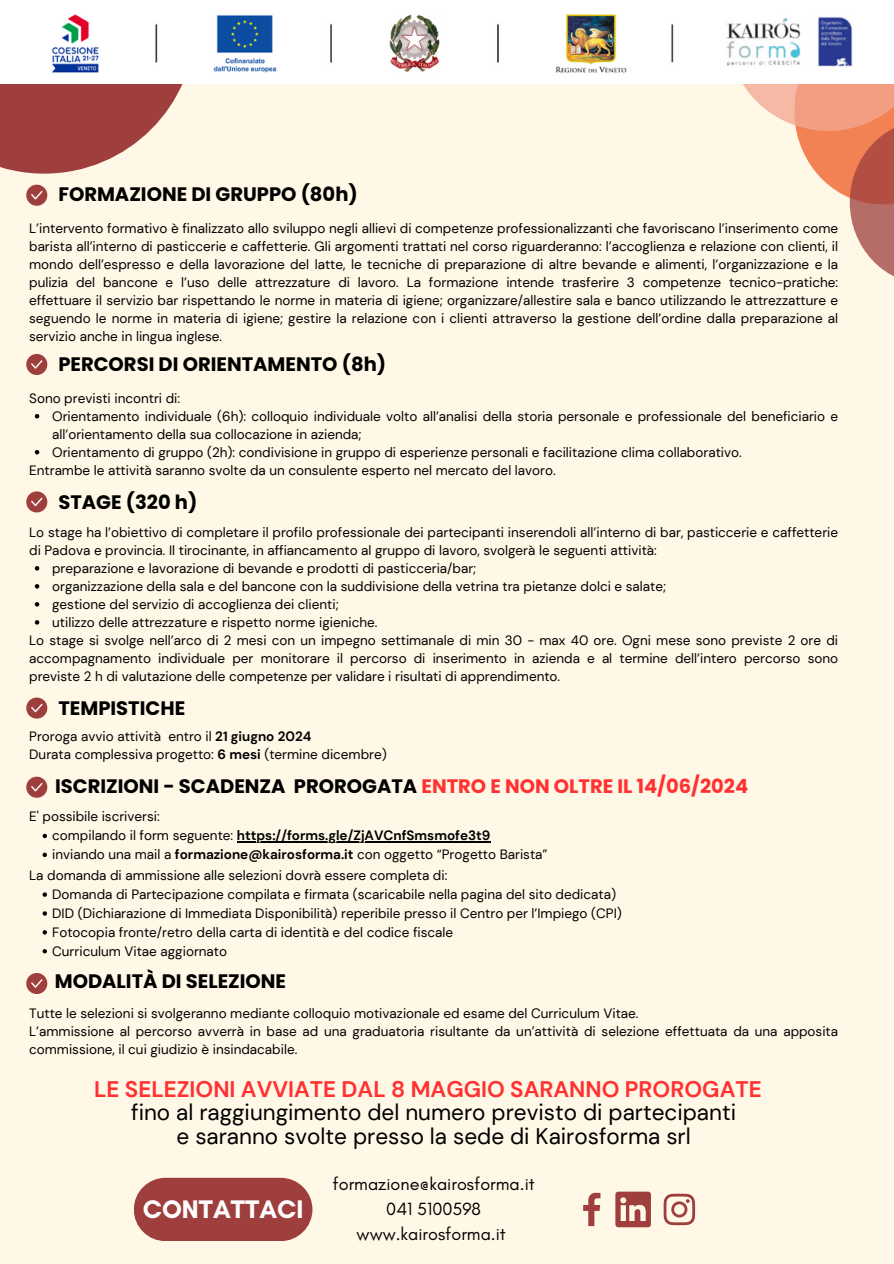
<style>
.page{position:relative;width:894px;height:1264px;background:#fff}
.page>*{position:absolute;margin:0;border:0;box-sizing:border-box;transform-origin:0 0}
.t1{font:700 25.95px "Glacial Indifference";color:#fff}
.t2{font:22.5px/23.7px "DM Sans";color:#000;text-align:center}
.t3{font:700 22.5px "DM Sans";color:#ff3131}
.t4{font:700 19.5px "Poppins";color:#000}
.t5{font:18px/24.8px "Glacial Indifference";color:#000;text-align:center}
.t6{font:13.5px/18px "DM Sans";color:#000}
.t7{font:700 13.5px "DM Sans";color:#000}
.s1{font-weight:700}
.s2{color:#ff3131}
.s3{font-weight:400}
</style>
<div class="page">
<div style="left:0;top:0;width:893px;height:1263px;background:#fff8e7"></div>
<svg style="left:0;top:83px;width:195px;height:91px;fill:#9e3f3d"></svg>
<div style="left:134px;top:1177px;width:178px;height:64px;background:#9e3f3d;border-radius:32px"></div>
<svg style="left:715px;top:83px;width:178px;height:115px"></svg>
<svg style="left:849px;top:120px;width:44px;height:156px;background:#cb7b69"></svg>
<img style="left:0;top:0;width:893px;height:83px">
<svg style="left:663px;top:1193px;width:32px;height:32px"></svg>
<svg style="left:583px;top:1192px;width:17px;height:34px"></svg>
<svg style="left:615px;top:1191px;width:35px;height:36px"></svg>
<svg style="left:26px;top:185px;width:21px;height:21px"></svg>
<svg style="left:26px;top:354px;width:21px;height:21px"></svg>
<svg style="left:35px;top:414px;width:4px;height:4px"></svg>
<svg style="left:35px;top:450px;width:4px;height:4px"></svg>
<svg style="left:35px;top:566px;width:4px;height:4px"></svg>
<svg style="left:35px;top:584px;width:4px;height:4px"></svg>
<svg style="left:35px;top:602px;width:4px;height:4px"></svg>
<svg style="left:35px;top:620px;width:4px;height:4px"></svg>
<svg style="left:26px;top:491px;width:21px;height:21px"></svg>
<svg style="left:26px;top:697px;width:21px;height:21px"></svg>
<svg style="left:26px;top:776px;width:21px;height:21px"></svg>
<svg style="left:43px;top:833px;width:4px;height:5px"></svg>
<hr style="left:237px;top:841px;width:253px;height:1px;background:#000">
<svg style="left:43px;top:852px;width:4px;height:5px"></svg>
<svg style="left:43px;top:892px;width:4px;height:4px"></svg>
<svg style="left:43px;top:911px;width:4px;height:4px"></svg>
<svg style="left:43px;top:930px;width:4px;height:4px"></svg>
<svg style="left:43px;top:949px;width:4px;height:4px"></svg>
<svg style="left:26px;top:973px;width:21px;height:21px"></svg>
<p class="t4" style="left:58px;top:180px;width:301px">FORMAZIONE DI GRUPPO (80h)</p>
<p class="t6" style="left:29px;top:219px;width:810px;text-align:justify">L’intervento formativo è finalizzato allo sviluppo negli allievi di competenze professionalizzanti che favoriscano l’inserimento come barista all’interno di pasticcerie e caffetterie. Gli argomenti trattati nel corso riguarderanno: l’accoglienza e relazione con clienti, il mondo dell’espresso e della lavorazione del latte, le tecniche di preparazione di altre bevande e alimenti, l’organizzazione e la pulizia del bancone e l’uso delle attrezzature di lavoro. La formazione intende trasferire 3 competenze tecnico-pratiche: effettuare il servizio bar rispettando le norme in materia di igiene; organizzare/allestire sala e banco utilizzando le attrezzatture e seguendo le norme in materia di igiene; gestire la relazione con i clienti attraverso la gestione dell’ordine dalla preparazione al servizio anche in lingua inglese.</p>
<p class="t4" style="left:58px;top:350px;width:329px">PERCORSI DI ORIENTAMENTO (8h)</p>
<p class="t6" style="left:29px;top:389px;width:152px">Sono previsti incontri di:</p>
<p class="t6" style="left:52px;top:407px;width:787px">Orientamento individuale (6h): colloquio individuale volto all’analisi della storia personale e professionale del beneficiario e all’orientamento della sua collocazione in azienda;</p>
<p class="t6" style="left:52px;top:443px;width:691px">Orientamento di gruppo (2h): condivisione in gruppo di esperienze personali e facilitazione clima collaborativo.</p>
<p class="t6" style="left:29px;top:461px;width:528px">Entrambe le attività saranno svolte da un consulente esperto nel mercato del lavoro.</p>
<p class="t4" style="left:58px;top:488px;width:140px">STAGE (320 h)</p>
<p class="t6" style="left:29px;top:523px;width:810px">Lo stage ha l’obiettivo di completare il profilo professionale dei partecipanti inserendoli all’interno di bar, pasticcerie e caffetterie di Padova e provincia. Il tirocinante, in affiancamento al gruppo di lavoro, svolgerà le seguenti attività:</p>
<p class="t6" style="left:52px;top:559px;width:425px">preparazione e lavorazione di bevande e prodotti di pasticceria/bar;</p>
<p class="t6" style="left:52px;top:577px;width:615px">organizzazione della sala e del bancone con la suddivisione della vetrina tra pietanze dolci e salate;</p>
<h3 class="t6" style="left:52px;top:595px;width:288px">gestione del servizio di accoglienza dei clienti;</h3>
<p class="t6" style="left:52px;top:613px;width:327px">utilizzo delle attrezzature e rispetto norme igieniche.</p>
<p class="t6" style="left:29px;top:631px;width:810px;text-align:justify">Lo stage si svolge nell’arco di 2 mesi con un impegno settimanale di min 30 - max 40 ore. Ogni mese sono previste 2 ore di accompagnamento individuale per monitorare il percorso di inserimento in azienda e al termine dell’intero percorso sono previste 2 h di valutazione delle competenze per validare i risultati di apprendimento.</p>
<p class="t4" style="left:58px;top:694px;width:128px">TEMPISTICHE</p>
<p class="t6" style="left:29px;top:727px;width:283px">Proroga avvio attività entro il <span class="s1">21 giugno 2024</span></p>
<p class="t6" style="left:29px;top:745px;width:359px">Durata complessiva progetto: <span class="s1">6 mesi</span> (termine dicembre)</p>
<p class="t4" style="left:55px;top:772px;width:694px">ISCRIZIONI - SCADENZA PROROGATA <span class="s2">ENTRO E NON OLTRE IL 14/06/2024</span></p>
<h3 class="t6" style="left:29px;top:807px;width:132px">E' possibile iscriversi:</h3>
<p class="t7" style="left:52px;top:826px;width:439px"><span class="s3">compilando il form seguente:</span> https://forms.gle/ZjAVCnfSmsmofe3t9</p>
<p class="t6" style="left:52px;top:845px;width:497px">inviando una mail a <span class="s1">formazione@kairosforma.it</span> con oggetto “Progetto Barista”</p>
<p class="t6" style="left:29px;top:866px;width:419px">La domanda di ammissione alle selezioni dovrà essere completa di:</p>
<p class="t6" style="left:52px;top:885px;width:565px">Domanda di Partecipazione compilata e firmata (scaricabile nella pagina del sito dedicata)</p>
<p class="t6" style="left:52px;top:904px;width:571px">DID (Dichiarazione di Immediata Disponibilità) reperibile presso il Centro per l’Impiego (CPI)</p>
<p class="t6" style="left:52px;top:923px;width:402px">Fotocopia fronte/retro della carta di identità e del codice fiscale</p>
<p class="t6" style="left:52px;top:942px;width:176px">Curriculum Vitae aggiornato</p>
<p class="t4" style="left:55px;top:967px;width:233px">MODALITÀ DI SELEZIONE</p>
<p class="t6" style="left:29px;top:1004px;width:610px">Tutte le selezioni si svolgeranno mediante colloquio motivazionale ed esame del Curriculum Vitae.</p>
<p class="t6" style="left:29px;top:1022px;width:810px">L’ammissione al percorso avverrà in base ad una graduatoria risultante da un’attività di selezione effettuata da una apposita commissione, il cui giudizio è insindacabile.</p>
<h2 class="t3" style="left:94px;top:1074px;width:669px">LE SELEZIONI AVVIATE DAL 8 MAGGIO SARANNO PROROGATE</h2>
<h2 class="t2" style="left:131px;top:1100px;width:606px">fino al raggiungimento del numero previsto di partecipanti e saranno svolte presso la sede di Kairosforma srl</h2>
<p class="t1" style="left:143px;top:1193px;width:162px">CONTATTACI</p>
<p class="t5" style="left:332px;top:1171px;width:203px">formazione@kairosforma.it<br>041 5100598 www.kairosforma.it</p>
</div>
